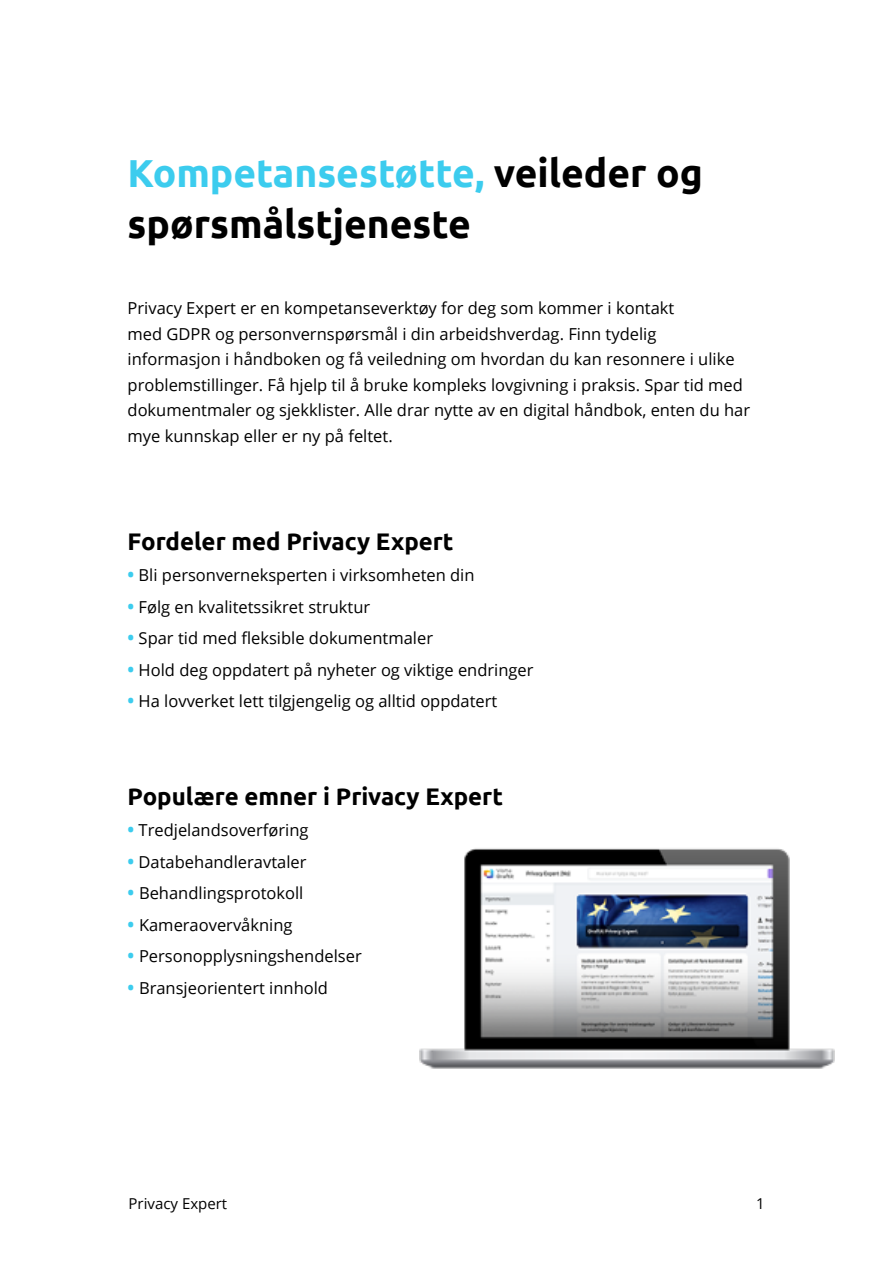
<style>
.page{position:relative;width:893px;height:1263px;background:#fff}
.page>*{position:absolute;margin:0;border:0;box-sizing:border-box;transform-origin:0 0}
.t1{font:700 39px/51px "Ubuntu";color:#000}
.t2{font:700 24px "Ubuntu";color:#000}
.t3{font:16.5px/25.5px "Open Sans";color:#000}
.t4{font:15px "Open Sans";color:#000}
.s1{color:#3cccee}
.s2{font-weight:700;font-size:18px;color:#3cccee}
</style>
<div class="page">
<img style="left:419px;top:848px;width:416px;height:221px">
<h1 class="t1" style="left:128px;top:147px;width:577px"><span class="s1">Kompetansestøtte,</span> veileder og spørsmålstjeneste</h1>
<p class="t3" style="left:128px;top:295px;width:624px">Privacy Expert er en kompetanseverktøy for deg som kommer i kontakt<br>med GDPR og personvernspørsmål i din arbeidshverdag. Finn tydelig informasjon i håndboken og få veiledning om hvordan du kan resonnere i ulike problemstillinger. Få hjelp til å bruke kompleks lovgivning i praksis. Spar tid med dokumentmaler og sjekklister. Alle drar nytte av en digital håndbok, enten du har mye kunnskap eller er ny på feltet.</p>
<h2 class="t2" style="left:128px;top:526px;width:328px">Fordeler med Privacy Expert</h2>
<p class="t3" style="left:128px;top:562px;width:349px"><span class="s2">•</span> Bli personverneksperten i virksomheten din</p>
<p class="t3" style="left:128px;top:593px;width:244px"><span class="s2">•</span> Følg en kvalitetssikret struktur</p>
<p class="t3" style="left:128px;top:625px;width:307px"><span class="s2">•</span> Spar tid med fleksible dokumentmaler</p>
<p class="t3" style="left:128px;top:656px;width:407px"><span class="s2">•</span> Hold deg oppdatert på nyheter og viktige endringer</p>
<p class="t3" style="left:128px;top:688px;width:371px"><span class="s2">•</span> Ha lovverket lett tilgjengelig og alltid oppdatert</p>
<h2 class="t2" style="left:128px;top:781px;width:377px">Populære emner i Privacy Expert</h2>
<p class="t3" style="left:128px;top:817px;width:183px"><span class="s2">•</span> Tredjelandsoverføring</p>
<p class="t3" style="left:128px;top:848px;width:180px"><span class="s2">•</span> Databehandleravtaler</p>
<p class="t3" style="left:128px;top:880px;width:177px"><span class="s2">•</span> Behandlingsprotokoll</p>
<p class="t3" style="left:128px;top:911px;width:167px"><span class="s2">•</span> Kameraovervåkning</p>
<p class="t3" style="left:128px;top:943px;width:236px"><span class="s2">•</span> Personopplysningshendelser</p>
<p class="t3" style="left:128px;top:974px;width:202px"><span class="s2">•</span> Bransjeorientert innhold</p>
<p class="t4" style="left:129px;top:1193px;width:100px">Privacy Expert</p>
<p class="t4" style="left:756px;top:1193px;width:10px">1</p>
</div>
